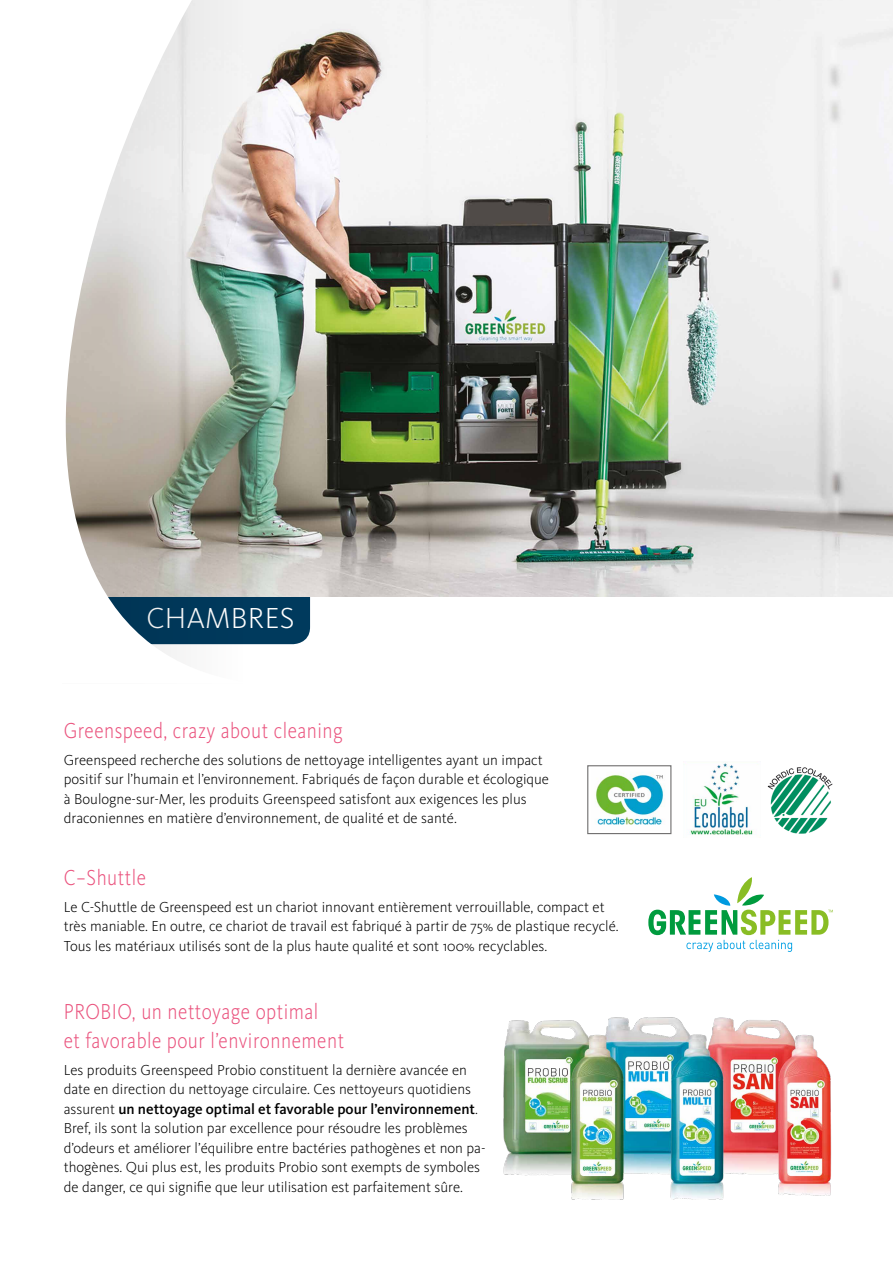
<style>
.page{position:relative;width:893px;height:1263px;background:#fff}
.page>*{position:absolute;margin:0;border:0;box-sizing:border-box;transform-origin:0 0}
.t1{font:300 30px "Kievit Pro";letter-spacing:.01em;color:#fff}
.t2{font:300 22.35px/28.5px "Kievit Pro";letter-spacing:.025em;color:#ea527d;scale:.87 1}
.t3{font:300 15px/19.5px "Kievit Pro";color:#000}
.s1{font-weight:500}
</style>
<div class="page">
<svg style="left:288px;top:596px;width:22px;height:48px"></svg>
<img style="left:288px;top:0;width:605px;height:596px">
<img style="left:65px;top:0;width:223px;height:660px">
<svg style="left:648px;top:877px;width:185px;height:75px"></svg>
<img style="left:503px;top:1017px;width:329px;height:183px">
<img style="left:595px;top:772px;width:70px;height:53px">
<img style="left:689px;top:763px;width:64px;height:72px">
<img style="left:768px;top:767px;width:65px;height:67px">
<div style="left:587px;top:765px;width:84px;height:69px;border:1px solid #706f6f"></div>
<h1 class="t1" style="left:146px;top:600px;width:150px">CHAMBRES</h1>
<h2 class="t2" style="left:64px;top:716px;width:322px">Greenspeed, crazy about cleaning</h2>
<p class="t3" style="left:64px;top:750px;width:487px">Greenspeed recherche des solutions de nettoyage intelligentes ayant un impact positif sur l’humain et l’environnement. Fabriqués de façon durable et écologique à Boulogne-sur-Mer, les produits Greenspeed satisfont aux exigences les plus draconiennes en matière d’environnement, de qualité et de santé.</p>
<h2 class="t2" style="left:64px;top:863px;width:96px">C−Shuttle</h2>
<p class="t3" style="left:64px;top:897px;width:556px">Le C-Shuttle de Greenspeed est un chariot innovant entièrement verrouillable, compact et très maniable. En outre, ce chariot de travail est fabriqué à partir de 75% de plastique recyclé.<br>Tous les matériaux utilisés sont de la plus haute qualité et sont 100% recyclables.</p>
<h2 class="t2" style="left:64px;top:997px;width:324px">PROBIO, un nettoyage optimal<br>et favorable pour l’environnement</h2>
<p class="t3" style="left:64px;top:1059px;width:423px">Les produits Greenspeed Probio constituent la dernière avancée en date en direction du nettoyage circulaire. Ces nettoyeurs quotidiens assurent <span class="s1">un nettoyage optimal et favorable pour l’environnement</span>.<br>Bref, ils sont la solution par excellence pour résoudre les problèmes d’odeurs et améliorer l’équilibre entre bactéries pathogènes et non pa&shy;thogènes. Qui plus est, les produits Probio sont exempts de symboles de danger, ce qui signifie que leur utilisation est parfaitement sûre.</p>
</div>
